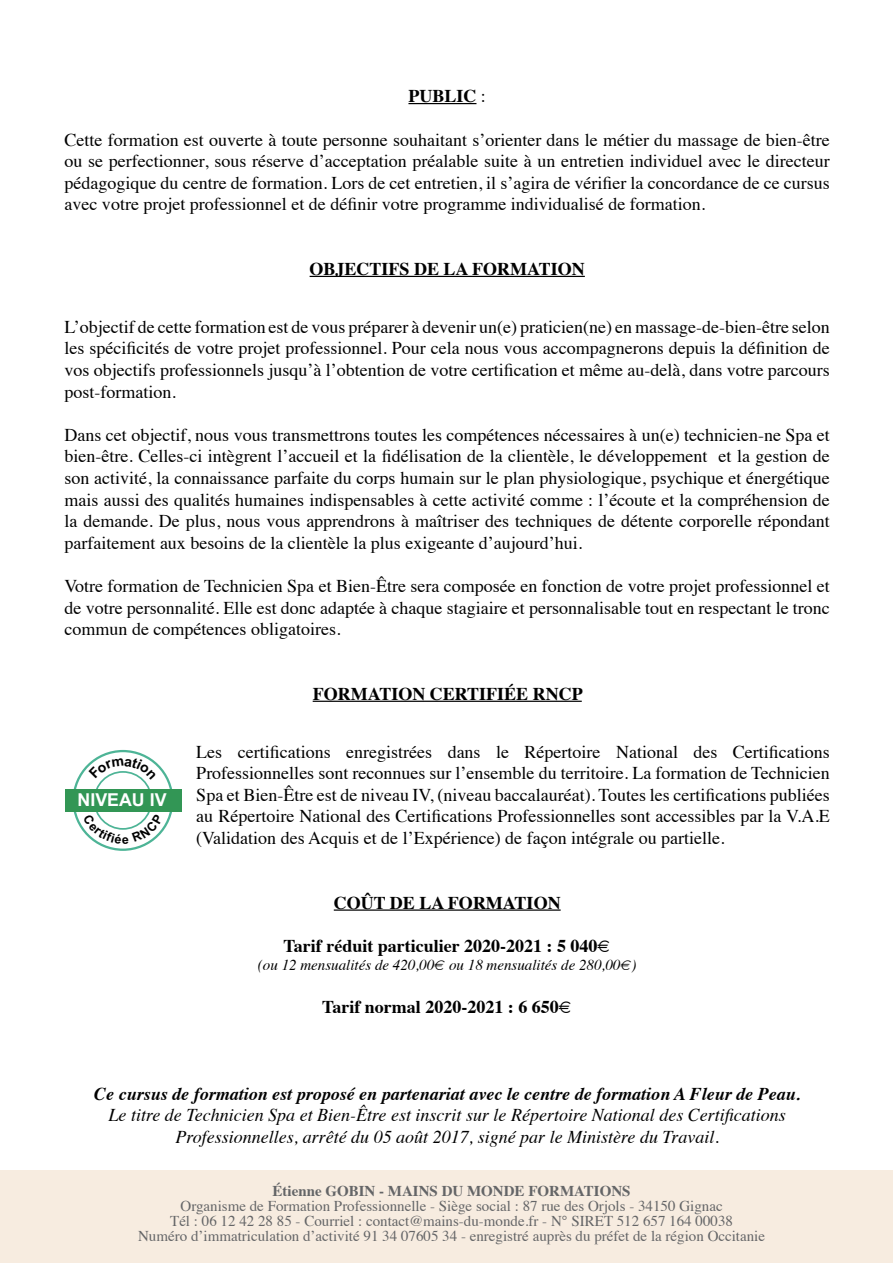
<style>
.page{position:relative;width:893px;height:1263px;background:#fff}
.page>*{position:absolute;margin:0;border:0;box-sizing:border-box;transform-origin:0 0}
.t1{font:18px/21.6px "Times";color:#000;text-align:justify}
.t2{font:italic 18px/21.6px "Times";color:#000;text-align:center}
.t3{font:700 18px "Times";color:#000}
.t4{font:italic 700 18px "Times";color:#000}
.t5{font:700 17.85px "Arial";color:#fff}
.t6{font:15px/15px "Times";color:#646567;text-align:center}
.t7{font:italic 15px "Times";color:#000}
.t8{font:700 15px "Times";color:#646567}
.s1{font-weight:400}
</style>
<div class="page">
<div style="left:0;top:1170px;width:893px;height:93px;background:#f7ece0"></div>
<hr style="left:408px;top:103px;width:68px;height:1px;background:#000">
<hr style="left:310px;top:276px;width:275px;height:1px;background:#000">
<hr style="left:313px;top:701px;width:269px;height:1px;background:#000">
<hr style="left:334px;top:909px;width:227px;height:2px;background:#000">
<div style="left:65px;top:789px;width:117px;height:22px;background:#329655"></div>
<svg style="left:74px;top:751px;width:98px;height:99px"></svg>
<p class="t3" style="left:408px;top:79px;width:79px">PUBLIC <span class="s1">:</span></p>
<p class="t1" style="left:65px;top:127px;width:767px">Cette formation est ouverte à toute personne souhaitant s’orienter dans le métier du massage de bien-être ou se perfectionner, sous réserve d’acceptation préalable suite à un entretien individuel avec le directeur pédagogique du centre de formation. Lors de cet entretien, il s’agira de vérifier la concordance de ce cursus avec votre projet professionnel et de définir votre programme individualisé de formation.</p>
<p class="t3" style="left:310px;top:252px;width:277px">OBJECTIFS DE LA FORMATION</p>
<p class="t1" style="left:65px;top:314px;width:767px">L’objectif de cette formation est de vous préparer à devenir un(e) praticien(ne) en massage-de-bien-être selon les spécificités de votre projet professionnel. Pour cela nous vous accompagnerons depuis la définition de vos objectifs professionnels jusqu’à l’obtention de votre certification et même au-delà, dans votre parcours post-formation.</p>
<p class="t1" style="left:65px;top:422px;width:767px">Dans cet objectif, nous vous transmettrons toutes les compétences nécessaires à un(e) technicien-ne Spa et bien-être. Celles-ci intègrent l’accueil et la fidélisation de la clientèle, le développement et la gestion de son activité, la connaissance parfaite du corps humain sur le plan physiologique, psychique et énergétique mais aussi des qualités humaines indispensables à cette activité comme : l’écoute et la compréhension de la demande. De plus, nous vous apprendrons à maîtriser des techniques de détente corporelle répondant parfaitement aux besoins de la clientèle la plus exigeante d’aujourd’hui.</p>
<p class="t1" style="left:65px;top:574px;width:767px">Votre formation de Technicien Spa et Bien-Être sera composée en fonction de votre projet professionnel et de votre personnalité. Elle est donc adaptée à chaque stagiaire et personnalisable tout en respectant le tronc commun de compétences obligatoires.</p>
<p class="t5" style="left:78px;top:788px;width:90px">NIVEAU IV</p>
<p class="t3" style="left:313px;top:677px;width:272px">FORMATION CERTIFIÉE RNCP</p>
<p class="t1" style="left:196px;top:739px;width:635px">Les certifications enregistrées dans le Répertoire National des Certifications Professionnelles sont reconnues sur l’ensemble du territoire. La formation de Technicien Spa et Bien-Être est de niveau IV, (niveau baccalauréat). Toutes les certifications publiées au Répertoire National des Certifications Professionnelles sont accessibles par la V.A.E (Validation des Acquis et de l’Expérience) de façon intégrale ou partielle.</p>
<p class="t3" style="left:334px;top:885px;width:228px">COÛT DE LA FORMATION</p>
<p class="t3" style="left:283px;top:929px;width:329px">Tarif réduit particulier 2020-2021 : 5 040€</p>
<p class="t7" style="left:258px;top:952px;width:380px">(ou 12 mensualités de 420,00€ ou 18 mensualités de 280,00€)</p>
<p class="t3" style="left:322px;top:990px;width:252px">Tarif normal 2020-2021 : 6 650€</p>
<p class="t4" style="left:94px;top:1077px;width:707px">Ce cursus de formation est proposé en partenariat avec le centre de formation A Fleur de Peau.</p>
<p class="t2" style="left:109px;top:1103px;width:679px">Le titre de Technicien Spa et Bien-Être est inscrit sur le Répertoire National des Certifications<br>Professionnelles, arrêté du 05 août 2017, signé par le Ministère du Travail.</p>
<p class="t8" style="left:273px;top:1177px;width:360px">Étienne GOBIN - MAINS DU MONDE FORMATIONS</p>
<p class="t6" style="left:138px;top:1197px;width:628px">Organisme de Formation Professionnelle - Siège social : 87 rue des Orjols - 34150 Gignac<br>Tél : 06 12 42 28 85 - Courriel : contact@mains-du-monde.fr - N° SIRET 512 657 164 00038<br>Numéro d’immatriculation d’activité 91 34 07605 34 - enregistré auprès du préfet de la région Occitanie</p>
</div>
